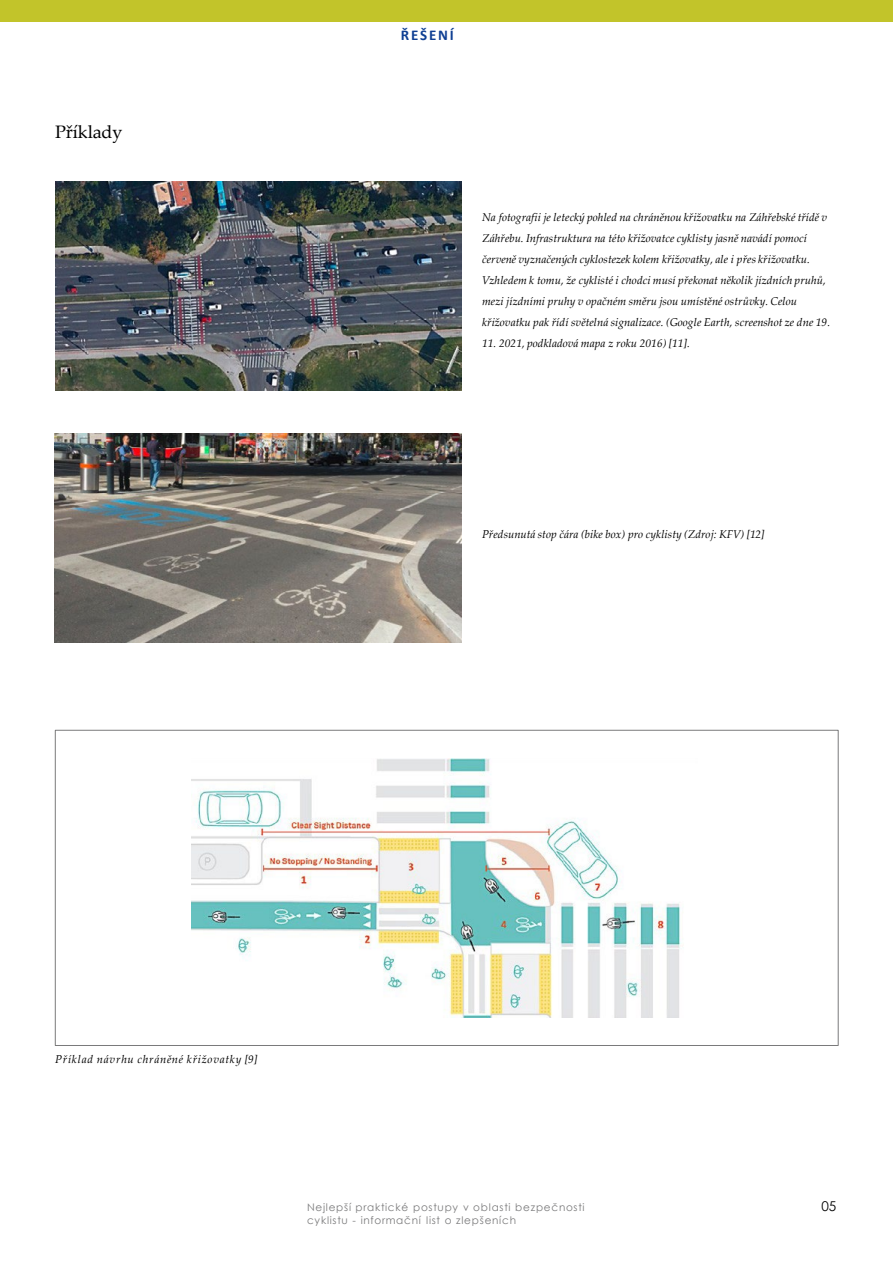
<style>
.page{position:relative;width:893px;height:1264px;background:#fff}
.page>*{position:absolute;margin:0;border:0;box-sizing:border-box;transform-origin:0 0}
.t1{font:18px "Palatino Linotype";letter-spacing:-.01em;color:#000}
.t2{font:700 15px "Calibri";letter-spacing:.115em;color:#0f3f93}
.t3{font:13.5px "Century Gothic";color:#000}
.t4{font:italic 11.4px/21px "Palatino Linotype";letter-spacing:.005em;color:#000}
.t5{font:italic 11.4px "Palatino Linotype";letter-spacing:.065em;color:#000}
.t6{font:10.5px/12.6px "Century Gothic";letter-spacing:.075em;color:#7a7a7b}
</style>
<div class="page">
<div style="left:0;top:0;width:892px;height:22px;background:#c2c42a"></div>
<img style="left:191px;top:758px;width:490px;height:259px">
<img style="left:55px;top:181px;width:406px;height:210px">
<img style="left:55px;top:433px;width:406px;height:209px">
<p class="t1" style="left:55px;top:119px;width:69px">Příklady</p>
<p class="t2" style="left:401px;top:25px;width:54px">ŘEŠENÍ</p>
<p class="t4" style="left:482px;top:206px;width:349px">Na fotografii je letecký pohled na chráněnou křižovatku na Záhřebské třídě v Záhřebu. Infrastruktura na této křižovatce cyklisty jasně navádí pomocí červeně vyznačených cyklostezek kolem křižovatky, ale i přes křižovatku.<br>Vzhledem k tomu, že cyklisté i chodci musí překonat několik jízdních pruhů, mezi jízdními pruhy v opačném směru jsou umístěné ostrůvky. Celou křižovatku pak řídí světelná signalizace. (Google Earth, screenshot ze dne 19.</p>
<p class="t4" style="left:482px;top:332px;width:209px">11. 2021, podkladová mapa z roku 2016) [11].</p>
<p class="t4" style="left:482px;top:523px;width:284px">Předsunutá stop čára (bike box) pro cyklisty (Zdroj: KFV) [12]</p>
<p class="t5" style="left:55px;top:1050px;width:204px">Příklad návrhu chráněné křižovatky [9]</p>
<p class="t6" style="left:307px;top:1200px;width:279px">Nejlepší praktické postupy v oblasti bezpečnosti cyklistu - informační list o zlepšeních</p>
<p class="t3" style="left:821px;top:1196px;width:16px">05</p>
</div>
